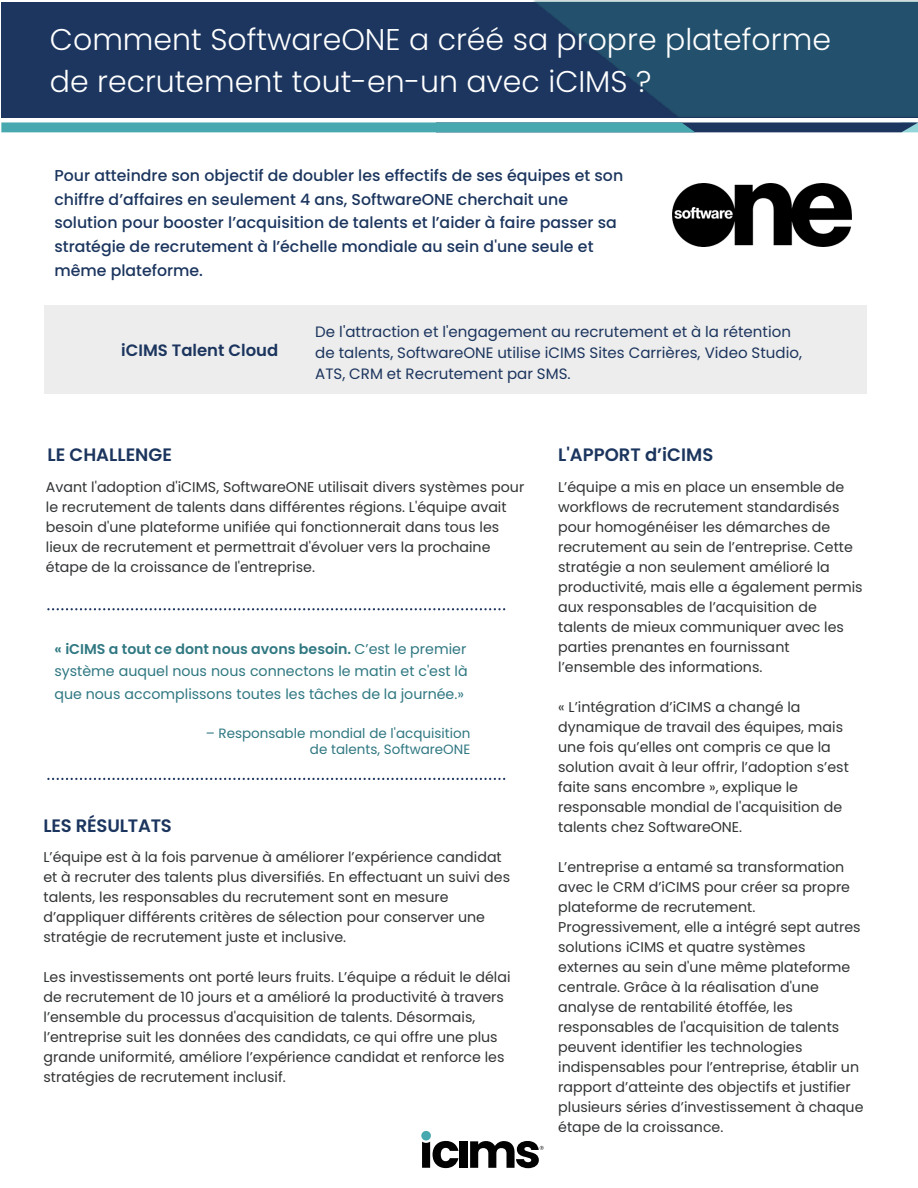
<style>
.page{position:relative;width:918px;height:1188px;background:#fff}
.page>*{position:absolute;margin:0;border:0;box-sizing:border-box;transform-origin:0 0}
.t1{font:300 30px/42px "Poppins";color:#fff}
.t2{font:600 18px "Poppins";color:#1b355e}
.t3{font:600 16.5px "Poppins";color:#1b355e}
.t4{font:500 15.75px/23.7px "Poppins";color:#1b355e}
.t5{font:15px/21px "Poppins";color:#1b355e}
.t6{font:14.25px/20px "Poppins";color:#313335}
.t7{font:14.25px/22.5px "Poppins";color:#307882;text-align:justify}
.t8{font:13.5px/16.2px "Poppins";color:#307882;text-align:right}
.s1{font-weight:600}
</style>
<div class="page">
<div style="left:2px;top:2px;width:916px;height:115px;background:#1c365f"></div>
<img style="left:532px;top:0;width:386px;height:118px">
<svg style="left:1px;top:122px;width:917px;height:10px;background:#45909f"></svg>
<div style="left:44px;top:305px;width:822px;height:88px;background:#eeeded"></div>
<img style="left:672px;top:183px;width:179px;height:63px">
<svg style="left:48px;top:608px;width:458px;height:2px"></svg>
<svg style="left:48px;top:778px;width:458px;height:2px"></svg>
<div style="left:421px;top:1131px;width:10px;height:10px;background:#48a8af;border-radius:50%"></div>
<svg style="left:422px;top:1141px;width:36px;height:27px"></svg>
<div style="left:460px;top:1141px;width:8px;height:27px;background:#020202"></div>
<svg style="left:470px;top:1141px;width:74px;height:27px"></svg>
<h1 class="t1" style="left:50px;top:18px;width:783px">Comment SoftwareONE a créé sa propre plateforme de recrutement tout-en-un avec iCIMS ?</h1>
<p class="t4" style="left:54px;top:164px;width:570px">Pour atteindre son objectif de doubler les effectifs de ses équipes et son chiffre d’affaires en seulement 4 ans, SoftwareONE cherchait une solution pour booster l’acquisition de talents et l’aider à faire passer sa stratégie de recrutement à l’échelle mondiale au sein d'une seule et même plateforme.</p>
<p class="t3" style="left:121px;top:340px;width:159px">iCIMS Talent Cloud</p>
<p class="t5" style="left:315px;top:321px;width:488px">De l'attraction et l'engagement au recrutement et à la rétention de talents, SoftwareONE utilise iCIMS Sites Carrières, Video Studio,<br>ATS, CRM et Recrutement par SMS.</p>
<p class="t2" style="left:47px;top:445px;width:126px">LE CHALLENGE</p>
<p class="t6" style="left:46px;top:477px;width:480px">Avant l'adoption d'iCIMS, SoftwareONE utilisait divers systèmes pour le recrutement de talents dans différentes régions. L'équipe avait besoin d'une plateforme unifiée qui fonctionnerait dans tous les lieux de recrutement et permettrait d'évoluer vers la prochaine étape de la croissance de l'entreprise.</p>
<p class="t7" style="left:54px;top:638px;width:415px"><span class="s1">« iCIMS a tout ce dont nous avons besoin.</span> C’est le premier système auquel nous nous connectons le matin et c'est là que nous accomplissons toutes les tâches de la journée.»</p>
<p class="t8" style="left:206px;top:725px;width:266px">– Responsable mondial de l'acquisition de talents, SoftwareONE</p>
<p class="t2" style="left:44px;top:815px;width:130px">LES RÉSULTATS</p>
<p class="t6" style="left:44px;top:847px;width:468px">L’équipe est à la fois parvenue à améliorer l’expérience candidat et à recruter des talents plus diversifiés. En effectuant un suivi des talents, les responsables du recrutement sont en mesure d’appliquer différents critères de sélection pour conserver une stratégie de recrutement juste et inclusive.</p>
<p class="t6" style="left:44px;top:967px;width:469px">Les investissements ont porté leurs fruits. L’équipe a réduit le délai de recrutement de 10 jours et a amélioré la productivité à travers l’ensemble du processus d'acquisition de talents. Désormais, l’entreprise suit les données des candidats, ce qui offre une plus grande uniformité, améliore l’expérience candidat et renforce les stratégies de recrutement inclusif.</p>
<p class="t2" style="left:558px;top:445px;width:157px">L'APPORT d’iCIMS</p>
<p class="t6" style="left:558px;top:477px;width:306px">L’équipe a mis en place un ensemble de workflows de recrutement standardisés pour homogénéiser les démarches de recrutement au sein de l’entreprise. Cette stratégie a non seulement amélioré la productivité, mais elle a également permis aux responsables de l’acquisition de talents de mieux communiquer avec les parties prenantes en fournissant l’ensemble des informations.</p>
<p class="t6" style="left:558px;top:697px;width:292px">« L’intégration d’iCIMS a changé la dynamique de travail des équipes, mais une fois qu’elles ont compris ce que la solution avait à leur offrir, l’adoption s’est faite sans encombre », explique le responsable mondial de l'acquisition de talents chez SoftwareONE.</p>
<p class="t6" style="left:558px;top:857px;width:307px">L’entreprise a entamé sa transformation avec le CRM d’iCIMS pour créer sa propre plateforme de recrutement.<br>Progressivement, elle a intégré sept autres solutions iCIMS et quatre systèmes externes au sein d'une même plateforme centrale. Grâce à la réalisation d'une analyse de rentabilité étoffée, les responsables de l'acquisition de talents peuvent identifier les technologies indispensables pour l’entreprise, établir un rapport d’atteinte des objectifs et justifier plusieurs séries d’investissement à chaque étape de la croissance.</p>
</div>
